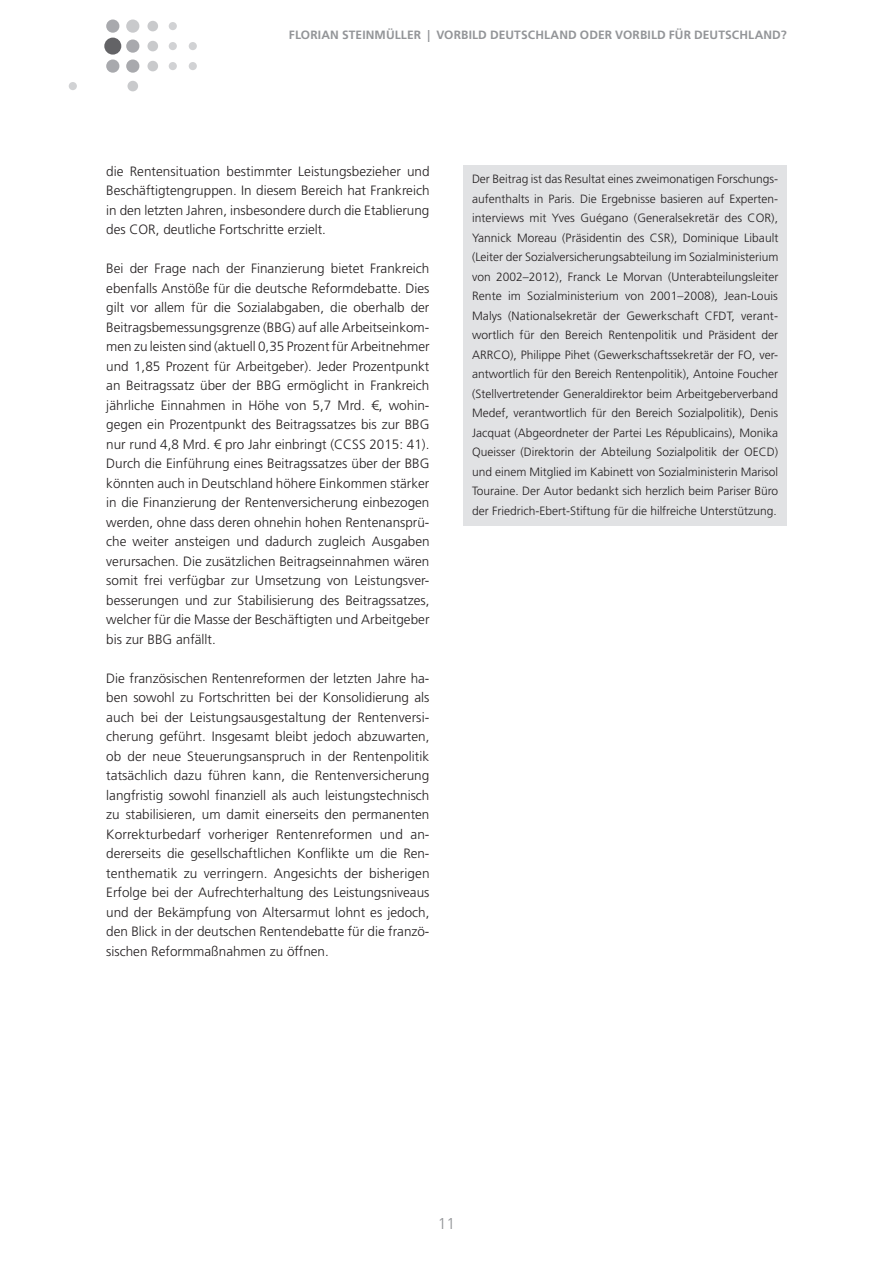
<style>
.page{position:relative;width:893px;height:1263px;background:#fff}
.page>*{position:absolute;margin:0;border:0;box-sizing:border-box;transform-origin:0 0}
.t1{font:300 15.75px "Frutiger LT Pro";color:#939598}
._200_Standard{font:300 13.5px/19.5px "Frutiger LT Pro";color:#231f20;text-align:justify}
._402_Zitat{font:300 12px/19.5px "Frutiger LT Pro";color:#231f20;text-align:justify}
.t2{font:700 12px "Frutiger LT Pro";letter-spacing:.005em;color:#939598}
</style>
<div class="page">
<div style="left:104px;top:38px;width:17px;height:17px;background:#636366;border-radius:50%"></div>
<div style="left:69px;top:82px;width:8px;height:8px;background:#d1d2d4;border-radius:50%"></div>
<div style="left:127px;top:81px;width:11px;height:10px;background:#c9cacc;border-radius:50%"></div>
<div style="left:169px;top:22px;width:8px;height:8px;background:#d1d2d4;border-radius:50%"></div>
<div style="left:147px;top:21px;width:11px;height:10px;background:#c9cacc;border-radius:50%"></div>
<div style="left:189px;top:42px;width:8px;height:8px;background:#d1d2d4;border-radius:50%"></div>
<div style="left:169px;top:42px;width:8px;height:8px;background:#d1d2d4;border-radius:50%"></div>
<div style="left:147px;top:41px;width:11px;height:10px;background:#c9cacc;border-radius:50%"></div>
<div style="left:189px;top:62px;width:8px;height:8px;background:#d1d2d4;border-radius:50%"></div>
<div style="left:169px;top:62px;width:8px;height:8px;background:#d1d2d4;border-radius:50%"></div>
<div style="left:147px;top:61px;width:11px;height:10px;background:#c9cacc;border-radius:50%"></div>
<div style="left:126px;top:20px;width:13px;height:13px;background:#c9cacc;border-radius:50%"></div>
<div style="left:106px;top:20px;width:13px;height:13px;background:#a8a9ad;border-radius:50%"></div>
<div style="left:126px;top:39px;width:13px;height:14px;background:#a8a9ad;border-radius:50%"></div>
<div style="left:126px;top:59px;width:13px;height:14px;background:#a8a9ad;border-radius:50%"></div>
<div style="left:106px;top:59px;width:13px;height:14px;background:#a8a9ad;border-radius:50%"></div>
<div style="left:463px;top:166px;width:324px;height:360px;background:#e1e2e4"></div>
<p class="t2" style="left:289px;top:28px;width:15px">FLORIAN</p>
<p class="t2" style="left:342px;top:28px;width:15px">STEINMÜLLER</p>
<p class="t2" style="left:427px;top:28px;width:48px">| VORBILD</p>
<p class="t2" style="left:490px;top:28px;width:63px">DEUTSCHLAND</p>
<p class="t2" style="left:580px;top:28px;width:9px">ODER</p>
<p class="t2" style="left:615px;top:28px;width:39px">VORBILD</p>
<p class="t2" style="left:669px;top:28px;width:8px">FÜR</p>
<p class="t2" style="left:694px;top:28px;width:63px">DEUTSCHLAND</p>
<p class="t2" style="left:781px;top:28px;width:7px">?</p>
<p class="_200_Standard" style="left:106px;top:161px;width:325px">die Rentensituation bestimmter Leistungsbezieher und Beschäftigtengruppen. In diesem Bereich hat Frankreich in den letzten Jahren, insbesondere durch die Etablierung des COR, deutliche Fortschritte erzielt.</p>
<p class="_200_Standard" style="left:106px;top:259px;width:325px">Bei der Frage nach der Finanzierung bietet Frankreich ebenfalls Anstöße für die deutsche Reformdebatte. Dies gilt vor allem für die Sozialabgaben, die oberhalb der Beitragsbemessungsgrenze (BBG) auf alle Arbeitseinkom&shy;men zu leisten sind (aktuell 0,35 Prozent für Arbeitnehmer und 1,85 Prozent für Arbeitgeber). Jeder Prozentpunkt an Beitragssatz über der BBG ermöglicht in Frankreich jährliche Einnahmen in Höhe von 5,7 Mrd. €, wohin&shy;gegen ein Prozentpunkt des Beitragssatzes bis zur BBG nur rund 4,8 Mrd. € pro Jahr einbringt (CCSS 2015: 41).<br>Durch die Einführung eines Beitragssatzes über der BBG könnten auch in Deutschland höhere Einkommen stärker in die Finanzierung der Rentenversicherung einbezogen werden, ohne dass deren ohnehin hohen Rentenansprü&shy;che weiter ansteigen und dadurch zugleich Ausgaben verursachen. Die zusätzlichen Beitragseinnahmen wären somit frei verfügbar zur Umsetzung von Leistungsver&shy;besserungen und zur Stabilisierung des Beitragssatzes, welcher für die Masse der Beschäftigten und Arbeitgeber bis zur BBG anfällt.</p>
<p class="_200_Standard" style="left:106px;top:668px;width:325px">Die französischen Rentenreformen der letzten Jahre ha&shy;ben sowohl zu Fortschritten bei der Konsolidierung als auch bei der Leistungsausgestaltung der Rentenversi&shy;cherung geführt. Insgesamt bleibt jedoch abzuwarten, ob der neue Steuerungsanspruch in der Rentenpolitik tatsächlich dazu führen kann, die Rentenversicherung langfristig sowohl finanziell als auch leistungstechnisch zu stabilisieren, um damit einerseits den permanenten Korrekturbedarf vorheriger Rentenreformen und an&shy;dererseits die gesellschaftlichen Konflikte um die Ren&shy;tenthematik zu verringern. Angesichts der bisherigen Erfolge bei der Aufrechterhaltung des Leistungsniveaus und der Bekämpfung von Altersarmut lohnt es jedoch, den Blick in der deutschen Rentendebatte für die franzö&shy;sischen Reformmaßnahmen zu öffnen.</p>
<p class="_402_Zitat" style="left:472px;top:169px;width:308px">Der Beitrag ist das Resultat eines zweimonatigen Forschungs&shy;aufenthalts in Paris. Die Ergebnisse basieren auf Experten&shy;interviews mit Yves Guégano (Generalsekretär des COR), Yannick Moreau (Präsidentin des CSR), Dominique Libault (Leiter der Sozialversicherungsabteilung im Sozialministerium von 2002–2012), Franck Le Morvan (Unterabteilungsleiter Rente im Sozialministerium von 2001–2008), Jean-Louis Malys (Nationalsekretär der Gewerkschaft CFDT, verant&shy;wortlich für den Bereich Rentenpolitik und Präsident der ARRCO), Philippe Pihet (Gewerkschaftssekretär der FO, ver&shy;antwortlich für den Bereich Rentenpolitik), Antoine Foucher (Stellvertretender Generaldirektor beim Arbeitgeberverband Medef, verantwortlich für den Bereich Sozialpolitik), Denis Jacquat (Abgeordneter der Partei Les Républicains), Monika Queisser (Direktorin der Abteilung Sozialpolitik der OECD) und einem Mitglied im Kabinett von Sozialministerin Marisol Touraine. Der Autor bedankt sich herzlich beim Pariser Büro der Friedrich-Ebert-Stiftung für die hilfreiche Unterstützung.</p>
<p class="t1" style="left:438px;top:1214px;width:19px">11</p>
</div>
